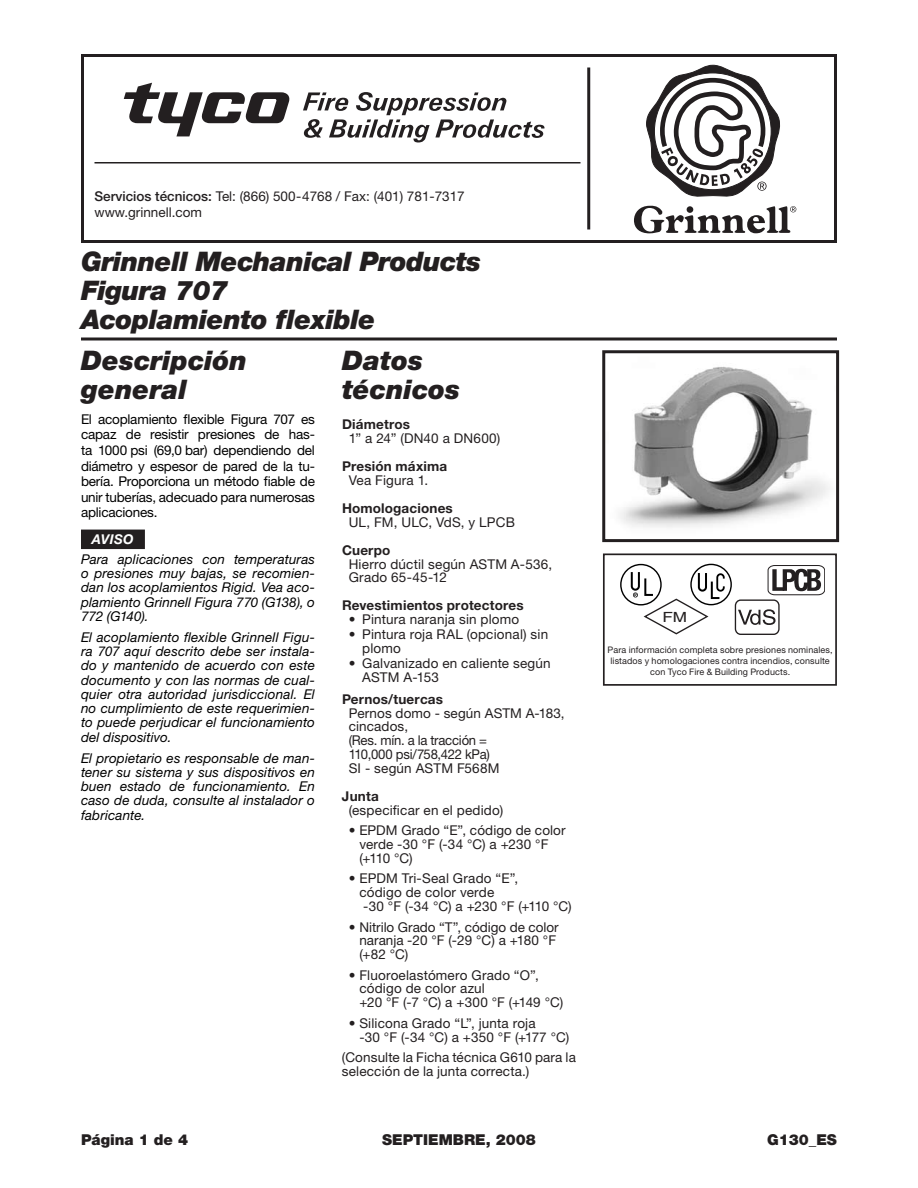
<style>
.page{position:relative;width:918px;height:1188px;background:#fff}
.page>*{position:absolute;margin:0;border:0;box-sizing:border-box;transform-origin:0 0}
.t1{font:italic 900 27px/28.8px "Helvetica Neue LT Pro";letter-spacing:-.02em;color:#231f20}
.t2{font:italic 900 27px/28.8px "Helvetica Neue LT Pro";color:#231f20}
.t3{font:900 15px "Helvetica Neue LT Pro";color:#231f20}
.t4{font:14.1px "Helvetica";color:#231f20;scale:1.22 1}
.t5{font:13.5px/13.8px "Helvetica Neue LT Pro";letter-spacing:.01em;color:#231f20}
.t6{font:italic 13.5px/14.2px "Helvetica Neue LT Pro";letter-spacing:.005em;color:#000;text-align:justify}
.t7{font:13.5px/15.6px "Helvetica Neue LT Pro";letter-spacing:-.015em;color:#000;text-align:justify}
.t8{font:700 13.5px "Helvetica Neue LT Pro";letter-spacing:.015em;color:#231f20}
.t9{font:italic 700 13.5px "Helvetica Neue LT Pro";letter-spacing:.025em;color:#fff}
.t10{font:9px/10.8px "Helvetica Neue LT Pro";letter-spacing:.01em;color:#231f20;text-align:center}
.s1{font-weight:500}
</style>
<div class="page">
<hr style="left:81px;top:338px;width:756px;height:2px;background:#231f20">
<div style="left:81px;top:54px;width:756px;height:189px;border:3px solid #231f20"></div>
<hr style="left:587px;top:68px;width:3px;height:162px;background:#231f20">
<hr style="left:94px;top:162px;width:486px;height:2px;background:#231f20">
<svg style="left:646px;top:64px;width:134px;height:133px"></svg>
<svg style="left:634px;top:206px;width:162px;height:27px"></svg>
<svg style="left:303px;top:92px;width:241px;height:50px"></svg>
<svg style="left:124px;top:83px;width:166px;height:53px"></svg>
<img style="left:620px;top:366px;width:210px;height:162px">
<div style="left:602px;top:350px;width:237px;height:192px;border:3px solid #231f20"></div>
<div style="left:81px;top:530px;width:64px;height:19px;background:#231f20"></div>
<div style="left:603px;top:553px;width:234px;height:133px;border:2px solid #231f20"></div>
<div style="left:620px;top:564px;width:42px;height:41px;border:1px solid #000;border-radius:50%"></div>
<div style="left:690px;top:564px;width:42px;height:41px;border:1px solid #000;border-radius:50%"></div>
<svg style="left:630px;top:570px;width:91px;height:64px"></svg>
<div style="left:716px;top:573px;width:9px;height:19px;border:2px solid #000;border-radius:3px"></div>
<svg style="left:767px;top:565px;width:58px;height:30px"></svg>
<svg style="left:738px;top:609px;width:38px;height:16px"></svg>
<div style="left:735px;top:599px;width:44px;height:36px;border:1px solid #231f20;border-radius:5px"></div>
<p class="t5" style="left:94px;top:187px;width:372px;line-height:16.5px"><span class="s1">Servicios técnicos:</span> Tel: (866) 500-4768 / Fax: (401) 781-7317 www.grinnell.com</p>
<h1 class="t1" style="left:81px;top:247px;width:402px">Grinnell Mechanical Products<br>Figura 707<br>Acoplamiento flexible</h1>
<h1 class="t2" style="left:81px;top:346px;width:168px">Descripción general</h1>
<p class="t7" style="left:81px;top:411px;width:235px">El acoplamiento flexible Figura 707 es capaz de resistir presiones de has&shy;ta 1000 psi (69,0 bar) dependiendo del diámetro y espesor de pared de la tu&shy;bería. Proporciona un método fiable de unir tuberías, adecuado para numerosas aplicaciones.</p>
<p class="t9" style="left:92px;top:531px;width:43px">AVISO</p>
<p class="t6" style="left:81px;top:552px;width:235px">Para aplicaciones con temperaturas o presiones muy bajas, se recomien&shy;dan los acoplamientos Rigid. Vea aco&shy;plamiento Grinnell Figura 770 (G138), o 772 (G140).</p>
<p class="t6" style="left:81px;top:630px;width:236px">El acoplamiento flexible Grinnell Figu&shy;ra 707 aquí descrito debe ser instala&shy;do y mantenido de acuerdo con este documento y con las normas de cual&shy;quier otra autoridad jurisdiccional. El no cumplimiento de este requerimien&shy;to puede perjudicar el funcionamiento del dispositivo.</p>
<p class="t6" style="left:81px;top:750px;width:235px">El propietario es responsable de man&shy;tener su sistema y sus dispositivos en buen estado de funcionamiento. En caso de duda, consulte al instalador o fabricante.</p>
<h1 class="t2" style="left:342px;top:346px;width:120px">Datos técnicos</h1>
<p class="t8" style="left:342px;top:416px;width:70px">Diámetros</p>
<p class="t5" style="left:349px;top:431px;width:153px">1” a 24” (DN40 a DN600)</p>
<p class="t8" style="left:342px;top:458px;width:107px">Presión máxima</p>
<p class="t5" style="left:349px;top:473px;width:81px">Vea Figura 1.</p>
<p class="t8" style="left:342px;top:500px;width:112px">Homologaciones</p>
<p class="t5" style="left:349px;top:515px;width:168px">UL, FM, ULC, VdS, y LPCB</p>
<p class="t8" style="left:342px;top:541px;width:50px">Cuerpo</p>
<p class="t5" style="left:349px;top:557px;width:205px">Hierro dúctil según ASTM A-536,<br>Grado 65-45-12</p>
<p class="t8" style="left:342px;top:597px;width:183px">Revestimientos protectores</p>
<p class="t5" style="left:349px;top:612px;width:172px">• Pintura naranja sin plomo</p>
<p class="t5" style="left:362px;top:627px;width:188px;text-indent:-14px">• Pintura roja RAL (opcional) sin plomo</p>
<p class="t5" style="left:362px;top:656px;width:190px;text-indent:-14px">• Galvanizado en caliente según<br>ASTM A-153</p>
<p class="t8" style="left:342px;top:691px;width:103px">Pernos/tuercas</p>
<p class="t5" style="left:349px;top:706px;width:217px">Pernos domo - según ASTM A-183, cincados,<br>(Res. mín. a la tracción =<br>110,000 psi/758,422 kPa)<br>SI - según ASTM F568M</p>
<p class="t8" style="left:342px;top:788px;width:38px">Junta</p>
<p class="t5" style="left:349px;top:803px;width:156px">(especificar en el pedido)</p>
<p class="t5" style="left:359px;top:823px;width:208px;text-indent:-11px">• EPDM Grado “E”, código de color verde -30 °F (-34 °C) a +230 °F (+110 °C)</p>
<p class="t5" style="left:359px;top:871px;width:214px;text-indent:-11px">• EPDM Tri-Seal Grado “E”,<br>código de color verde<br>-30 °F (-34 °C) a +230 °F (+110 °C)</p>
<p class="t5" style="left:359px;top:919px;width:201px;text-indent:-11px">• Nitrilo Grado “T”, código de color naranja -20 °F (-29 °C) a +180 °F (+82 °C)</p>
<p class="t5" style="left:359px;top:968px;width:205px;text-indent:-11px">• Fluoroelastómero Grado “O”, código de color azul<br>+20 °F (-7 °C) a +300 °F (+149 °C)</p>
<p class="t5" style="left:359px;top:1016px;width:211px;text-indent:-11px">• Silicona Grado “L”, junta roja<br>-30 °F (-34 °C) a +350 °F (+177 °C)</p>
<p class="t5" style="left:342px;top:1050px;width:235px">(Consulte la Ficha técnica G610 para la selección de la junta correcta.)</p>
<p class="t4" style="left:663px;top:609px;width:22px">FM</p>
<p class="t10" style="left:608px;top:644px;width:227px">Para información completa sobre presiones nominales, listados y homologaciones contra incendios, consulte con Tyco Fire &amp; Building Products.</p>
<p class="t3" style="left:81px;top:1130px;width:109px">Página 1 de 4</p>
<p class="t3" style="left:382px;top:1130px;width:155px">SEPTIEMBRE, 2008</p>
<p class="t3" style="left:767px;top:1130px;width:71px">G130_ES</p>
</div>
